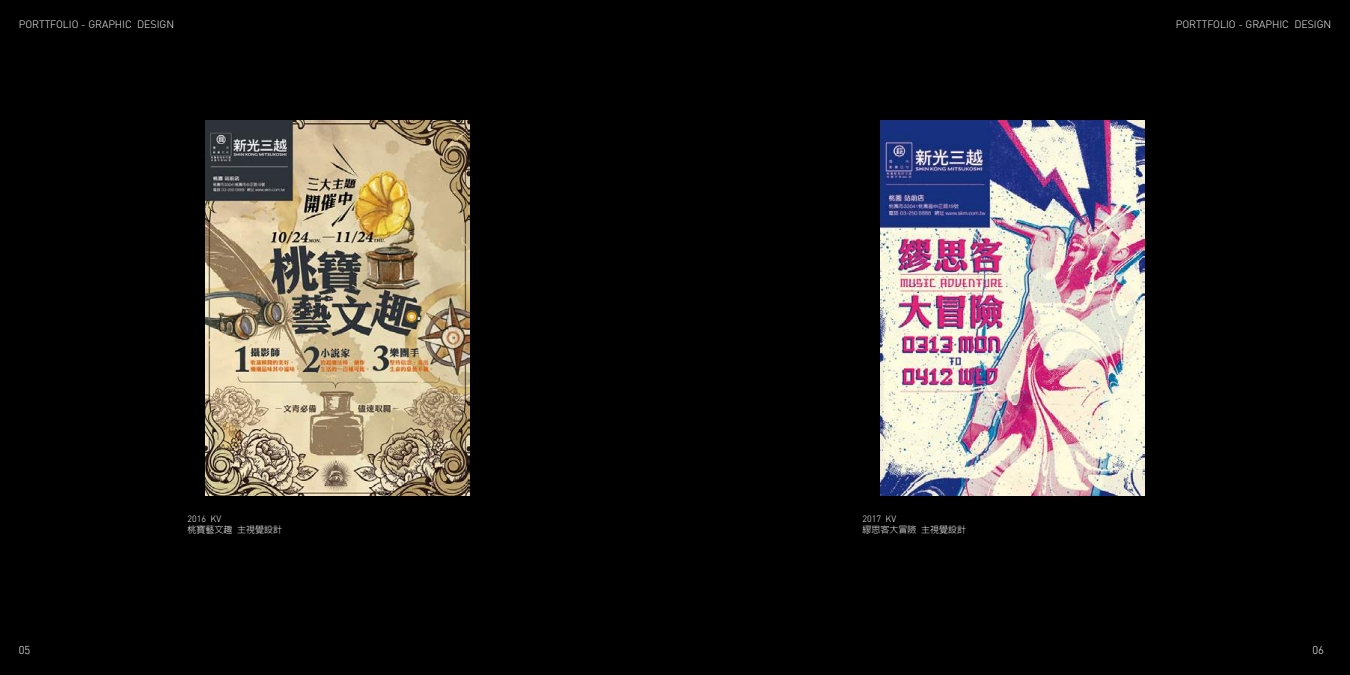
<style>
.page{position:relative;width:1350px;height:675px;background:#000}
.page>*{position:absolute;margin:0;border:0;box-sizing:border-box;transform-origin:0 0}
.t1{font:300 11.25px "DIN";color:#fff}
.t2{font:300 10.5px "DIN";color:#fff}
.t3{font:300 9px "AR Hei B5";color:#fff}
.t4{font:300 9px "DIN";color:#fff}
</style>
<div class="page">
<img style="left:205px;top:120px;width:265px;height:375px">
<img style="left:880px;top:120px;width:265px;height:375px">
<p class="t2" style="left:19px;top:18px;width:157px">PORTTFOLIO - GRAPHIC DESIGN</p>
<p class="t2" style="left:1176px;top:18px;width:157px">PORTTFOLIO - GRAPHIC DESIGN</p>
<p class="t4" style="left:188px;top:513px;width:35px">2016 KV</p>
<p class="t3" style="left:188px;top:525px;width:96px">桃寶藝文趣 主視覺設計</p>
<p class="t4" style="left:862px;top:513px;width:35px">2017 KV</p>
<p class="t3" style="left:862px;top:525px;width:105px">繆思客大冒險 主視覺設計</p>
<p class="t1" style="left:19px;top:643px;width:13px">05</p>
<p class="t1" style="left:1312px;top:643px;width:13px">06</p>
</div>
